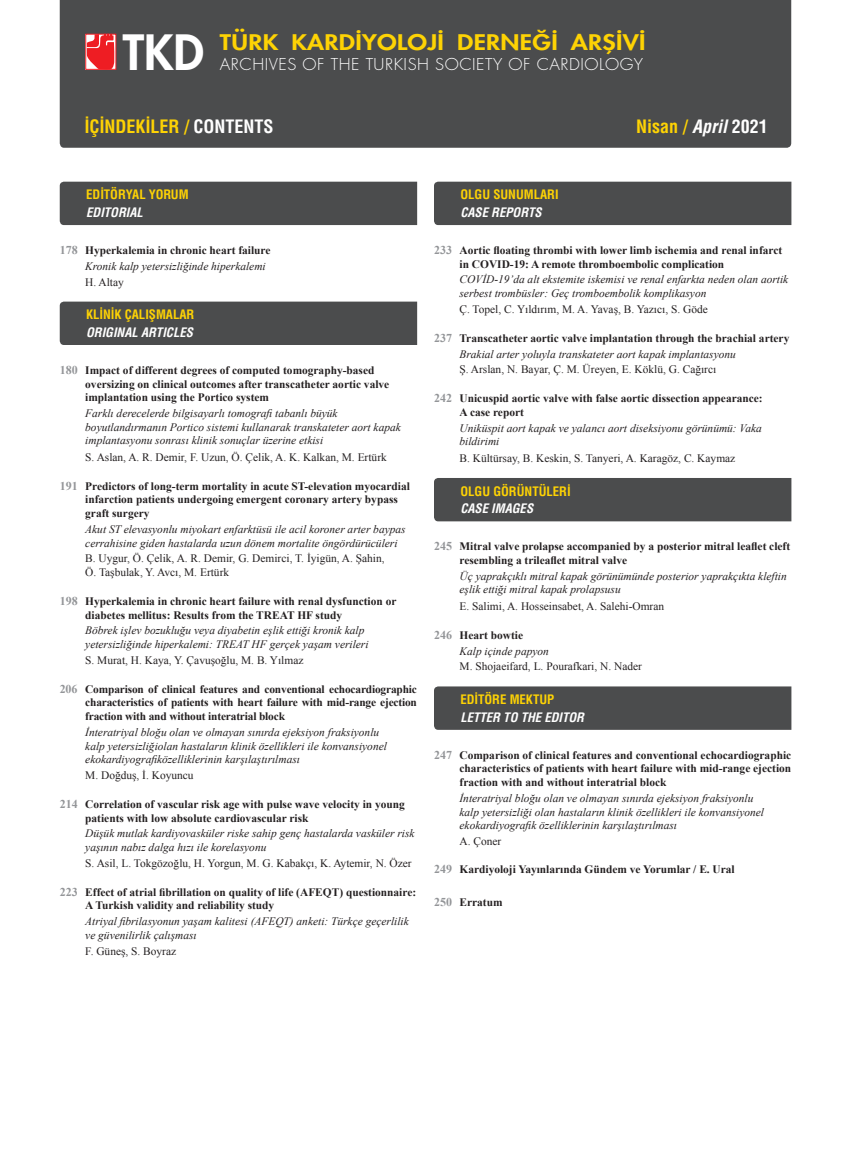
<style>
.page{position:relative;width:851px;height:1170px;background:#fff}
.page>*{position:absolute;margin:0;border:0;box-sizing:border-box;transform-origin:0 0}
.t1{font:47.25px "Futura Heavy Tr";color:#fff}
.t2{font:20.85px "Futura Heavy Tr";letter-spacing:.01em;color:#fed304;scale:1.2 1}
.t3{font:18px "Helvetica Cond Bold Tr";color:#fed304}
.t4{font:15.9px "Futura Light Tr";letter-spacing:.03em;color:#fff;scale:1.04 1}
.t5{font:12.75px "Helvetica Cond Bold Tr";color:#fed304}
.t6{font:12.75px "Helvetica Cond Bold Ita Tr";color:#fff}
.t7{font:700 11.4px/13.6px "Times New Roman";color:#231f20}
.t8{font:italic 11.4px/13.6px "Times New Roman";color:#231f20}
.t9{font:11.4px "Times New Roman";color:#231f20}
.s1{color:#fff}
.s2{font-family:"Helvetica Cond Bold Ita Tr";color:#fff}
.s3{font-size:12px;color:#939598}
</style>
<div class="page">
<div style="left:60px;top:0;width:731px;height:148px;background:#4b4c4d"></div>
<div style="left:85px;top:34px;width:31px;height:36px;border:1px solid #ee1d23"></div>
<svg style="left:87px;top:34px;width:27px;height:36px"></svg>
<div style="left:60px;top:182px;width:357px;height:43px;background:#4b4c4d"></div>
<div style="left:60px;top:301px;width:357px;height:44px;background:#4b4c4d"></div>
<div style="left:434px;top:182px;width:357px;height:43px;background:#4b4c4d"></div>
<div style="left:434px;top:478px;width:357px;height:43px;background:#4b4c4d"></div>
<div style="left:434px;top:686px;width:357px;height:43px;background:#4b4c4d"></div>
<p class="t1" style="left:123px;top:21px;width:83px">TKD</p>
<p class="t2" style="left:220px;top:28px;width:356px">TÜRK KARDİYOLOJİ DERNEĞİ ARŞİVİ</p>
<p class="t4" style="left:220px;top:54px;width:408px">ARCHIVES OF THE TURKISH SOCIETY OF CARDIOLOGY</p>
<p class="t3" style="left:84px;top:115px;width:191px">İÇİNDEKİLER / <span class="s1">CONTENTS</span></p>
<p class="t3" style="left:636px;top:115px;width:133px">Nisan / <span class="s2">April</span> <span class="s1">2021</span></p>
<p class="t5" style="left:86px;top:187px;width:104px">EDITÖRYAL YORUM</p>
<p class="t6" style="left:86px;top:204px;width:58px">EDITORIAL</p>
<p class="t7" style="left:60px;top:243px;width:212px"><span class="s3">178</span> Hyperkalemia in chronic heart failure</p>
<p class="t8" style="left:85px;top:259px;width:182px">Kronik kalp yetersizliğinde hiperkalemi</p>
<p class="t9" style="left:85px;top:274px;width:40px">H. Altay</p>
<p class="t5" style="left:86px;top:307px;width:110px">KLİNİK ÇALIŞMALAR</p>
<p class="t6" style="left:86px;top:324px;width:108px">ORIGINAL ARTICLES</p>
<p class="t7" style="left:85px;top:363px;width:305px;text-indent:-26px"><span class="s3">180</span> Impact of different degrees of computed tomography-based oversizing on clinical outcomes after transcatheter aortic valve implantation using the Portico system</p>
<p class="t8" style="left:85px;top:406px;width:317px">Farklı derecelerde bilgisayarlı tomografi tabanlı büyük boyutlandırmanın Portico sistemi kullanarak transkateter aort kapak implantasyonu sonrası klinik sonuçlar üzerine etkisi</p>
<p class="t9" style="left:85px;top:449px;width:303px">S. Aslan, A. R. Demir, F. Uzun, Ö. Çelik, A. K. Kalkan, M. Ertürk</p>
<p class="t7" style="left:85px;top:479px;width:326px;text-indent:-26px"><span class="s3">191</span> Predictors of long-term mortality in acute ST-elevation myocardial infarction patients undergoing emergent coronary artery bypass graft surgery</p>
<p class="t8" style="left:85px;top:522px;width:322px">Akut ST elevasyonlu miyokart enfarktüsü ile acil koroner arter baypas cerrahisine giden hastalarda uzun dönem mortalite öngördürücüleri</p>
<p class="t9" style="left:85px;top:551px;width:301px">B. Uygur, Ö. Çelik, A. R. Demir, G. Demirci, T. İyigün, A. Şahin,</p>
<p class="t9" style="left:85px;top:564px;width:145px">Ö. Taşbulak, Y. Avcı, M. Ertürk</p>
<p class="t7" style="left:85px;top:594px;width:312px;text-indent:-26px"><span class="s3">198</span> Hyperkalemia in chronic heart failure with renal dysfunction or diabetes mellitus: Results from the TREAT HF study</p>
<p class="t8" style="left:85px;top:623px;width:285px">Böbrek işlev bozukluğu veya diyabetin eşlik ettiği kronik kalp yetersizliğinde hiperkalemi: TREAT HF gerçek yaşam verileri</p>
<p class="t9" style="left:85px;top:652px;width:220px">S. Murat, H. Kaya, Y. Çavuşoğlu, M. B. Yılmaz</p>
<p class="t7" style="left:85px;top:681px;width:333px;text-align:justify;text-indent:-26px"><span class="s3">206</span> Comparison of clinical features and conventional echocardiographic characteristics of patients with heart failure with mid-range ejection fraction with and without interatrial block</p>
<p class="t8" style="left:85px;top:725px;width:303px">İnteratriyal bloğu olan ve olmayan sınırda ejeksiyon fraksiyonlu kalp yetersizliğiolan hastaların klinik özellikleri ile konvansiyonel ekokardiyografiközelliklerinin karşılaştırılması</p>
<p class="t9" style="left:85px;top:767px;width:110px">M. Doğduş, İ. Koyuncu</p>
<p class="t7" style="left:85px;top:797px;width:321px;text-indent:-26px"><span class="s3">214</span> Correlation of vascular risk age with pulse wave velocity in young patients with low absolute cardiovascular risk</p>
<p class="t8" style="left:85px;top:826px;width:331px">Düşük mutlak kardiyovasküler riske sahip genç hastalarda vasküler risk yaşının nabız dalga hızı ile korelasyonu</p>
<p class="t9" style="left:85px;top:855px;width:328px">S. Asil, L. Tokgözoğlu, H. Yorgun, M. G. Kabakçı, K. Aytemir, N. Özer</p>
<p class="t7" style="left:85px;top:884px;width:332px;text-indent:-26px"><span class="s3">223</span> Effect of atrial fibrillation on quality of life (AFEQT) questionnaire:<br>A Turkish validity and reliability study</p>
<p class="t8" style="left:85px;top:914px;width:325px">Atriyal fibrilasyonun yaşam kalitesi (AFEQT) anketi: Türkçe geçerlilik ve güvenilirlik çalışması</p>
<p class="t9" style="left:85px;top:943px;width:92px">F. Güneş, S. Boyraz</p>
<p class="t5" style="left:460px;top:187px;width:100px">OLGU SUNUMLARI</p>
<p class="t6" style="left:460px;top:204px;width:83px">CASE REPORTS</p>
<p class="t7" style="left:459px;top:243px;width:324px;text-indent:-26px"><span class="s3">233</span> Aortic floating thrombi with lower limb ischemia and renal infarct in COVID-19: A remote thromboembolic complication</p>
<p class="t8" style="left:459px;top:272px;width:330px">COVİD-19’da alt ekstemite iskemisi ve renal enfarkta neden olan aortik serbest trombüsler: Geç tromboembolik komplikasyon</p>
<p class="t9" style="left:459px;top:301px;width:250px">Ç. Topel, C. Yıldırım, M. A. Yavaş, B. Yazıcı, S. Göde</p>
<p class="t7" style="left:434px;top:331px;width:357px"><span class="s3">237</span> Transcatheter aortic valve implantation through the brachial artery</p>
<p class="t8" style="left:459px;top:346px;width:278px">Brakial arter yoluyla transkateter aort kapak implantasyonu</p>
<p class="t9" style="left:459px;top:362px;width:258px">Ş. Arslan, N. Bayar, Ç. M. Üreyen, E. Köklü, G. Cağırcı</p>
<p class="t7" style="left:459px;top:391px;width:305px;text-indent:-26px"><span class="s3">242</span> Unicuspid aortic valve with false aortic dissection appearance:<br>A case report</p>
<p class="t8" style="left:459px;top:420px;width:304px">Uniküspit aort kapak ve yalancı aort diseksiyonu görünümü: Vaka bildirimi</p>
<p class="t9" style="left:459px;top:450px;width:277px">B. Kültürsay, B. Keskin, S. Tanyeri, A. Karagöz, C. Kaymaz</p>
<p class="t5" style="left:460px;top:483px;width:112px">OLGU GÖRÜNTÜLERİ</p>
<p class="t6" style="left:460px;top:500px;width:74px">CASE IMAGES</p>
<p class="t7" style="left:459px;top:539px;width:332px;text-indent:-26px"><span class="s3">245</span> Mitral valve prolapse accompanied by a posterior mitral leaflet cleft resembling a trileaflet mitral valve</p>
<p class="t8" style="left:459px;top:568px;width:329px">Üç yaprakçıklı mitral kapak görünümünde posterior yaprakçıkta kleftin eşlik ettiği mitral kapak prolapsusu</p>
<p class="t9" style="left:459px;top:598px;width:206px">E. Salimi, A. Hosseinsabet, A. Salehi-Omran</p>
<p class="t7" style="left:434px;top:627px;width:91px"><span class="s3">246</span> Heart bowtie</p>
<p class="t8" style="left:459px;top:643px;width:91px">Kalp içinde papyon</p>
<p class="t9" style="left:459px;top:658px;width:184px">M. Shojaeifard, L. Pourafkari, N. Nader</p>
<p class="t5" style="left:460px;top:691px;width:95px">EDİTÖRE MEKTUP</p>
<p class="t6" style="left:460px;top:709px;width:125px">LETTER TO THE EDITOR</p>
<p class="t7" style="left:459px;top:747px;width:333px;text-align:justify;text-indent:-26px"><span class="s3">247</span> Comparison of clinical features and conventional echocardiographic characteristics of patients with heart failure with mid-range ejection fraction with and without interatrial block</p>
<p class="t8" style="left:459px;top:790px;width:306px">İnteratriyal bloğu olan ve olmayan sınırda ejeksiyon fraksiyonlu kalp yetersizliği olan hastaların klinik özellikleri ile konvansiyonel ekokardiyografik özelliklerinin karşılaştırılması</p>
<p class="t9" style="left:459px;top:833px;width:43px">A. Çoner</p>
<p class="t7" style="left:434px;top:862px;width:302px"><span class="s3">249</span> Kardiyoloji Yayınlarında Gündem ve Yorumlar / E. Ural</p>
<p class="t7" style="left:434px;top:894px;width:70px"><span class="s3">250</span> Erratum</p>
</div>
